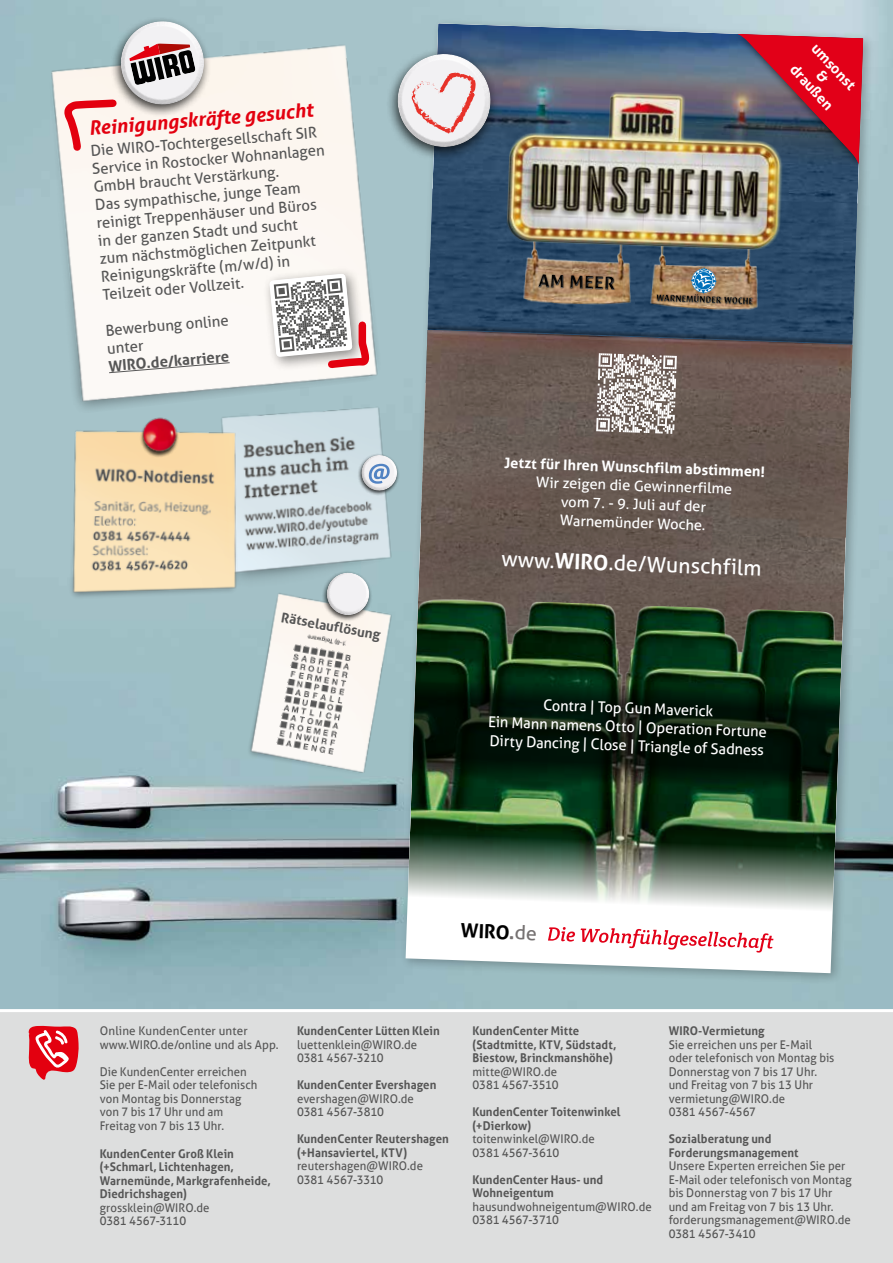
<style>
.page{position:relative;width:893px;height:1263px;background:#fff}
.page>*{position:absolute;margin:0;border:0;box-sizing:border-box;transform-origin:0 0}
.t1{font:21.15px "Aller";color:#fff}
.t2{font:italic 700 19.5px "Aller";color:#e3000f}
.t3{font:700 19.35px "Aller";color:#000}
.t4{font:15px/18px "Aller";color:#565656}
.t5{font:15px/18.8px "Aller";color:#fff;text-align:center}
.t6{font:700 15px "Aller";color:#565656}
.t7{font:14.55px/18.6px "Aller";color:#fff;text-align:center}
.t8{font:700 14.55px/15px "Aller";color:#fff;text-align:center}
.t9{font:700 13.5px "Aller";color:#565656}
.t10{font:12px/13.5px "Aller";letter-spacing:.005em;color:#565656;scale:.95 1}
.t11{font:700 12px/13.5px "Aller";letter-spacing:.005em;color:#565656;scale:.95 1}
.t12{font:12px/13.5px "Aller";letter-spacing:.005em;color:#565656}
.s1{font-weight:700}
.s2{color:#757171}
.s3{font-weight:400;color:#757171}
</style>
<div class="page">
<img style="left:0;top:0;width:893px;height:1009px">
<img style="left:255px;top:378px;width:144px;height:188px">
<img style="left:39px;top:418px;width:216px;height:204px">
<img style="left:130px;top:418px;width:59px;height:41px">
<svg style="left:352px;top:445px;width:47px;height:55px"></svg>
<div style="left:0;top:1012px;width:893px;height:251px;background:#dddede"></div>
<svg style="left:28px;top:1025px;width:51px;height:55px"></svg>
<img style="left:226px;top:566px;width:173px;height:225px">
<svg style="left:316px;top:562px;width:65px;height:64px"></svg>
<img style="left:276px;top:644px;width:77px;height:114px">
<img style="left:304px;top:630px;width:43px;height:19px">
<div style="left:399px;top:18px;width:476px;height:967px;background:#000;opacity:.25"></div>
<svg style="left:406px;top:23px;width:457px;height:950px"></svg>
<svg style="left:427px;top:168px;width:433px;height:177px;background:#2f4e6c"></svg>
<img style="left:436px;top:23px;width:427px;height:52px">
<img style="left:421px;top:330px;width:431px;height:208px">
<img style="left:418px;top:422px;width:431px;height:208px">
<img style="left:414px;top:520px;width:432px;height:208px">
<svg style="left:427px;top:323px;width:426px;height:21px;background:#294866"></svg>
<img style="left:427px;top:330px;width:244px;height:30px">
<img style="left:600px;top:335px;width:251px;height:32px">
<img style="left:408px;top:598px;width:435px;height:319px">
<svg style="left:596px;top:353px;width:81px;height:81px"></svg>
<svg style="left:412px;top:678px;width:428px;height:112px;background:#081e0f"></svg>
<img style="left:500px;top:75px;width:300px;height:177px">
<img style="left:519px;top:241px;width:118px;height:75px">
<svg style="left:538px;top:274px;width:78px;height:17px"></svg>
<img style="left:646px;top:246px;width:118px;height:75px">
<svg style="left:656px;top:267px;width:98px;height:39px;background:#938069"></svg>
<svg style="left:548px;top:927px;width:225px;height:25px"></svg>
<img style="left:729px;top:28px;width:134px;height:146px">
<img style="left:0;top:0;width:395px;height:418px">
<svg style="left:108px;top:362px;width:122px;height:11px"></svg>
<div style="left:262px;top:267px;width:104px;height:104px;background:#000;opacity:.45"></div>
<svg style="left:63px;top:7px;width:154px;height:148px"></svg>
<svg style="left:269px;top:274px;width:101px;height:98px"></svg>
<svg style="left:374px;top:30px;width:138px;height:138px"></svg>
<h2 class="t2" style="left:88px;top:117px;width:226px;rotate:-5deg">Reinigungskräfte gesucht</h2>
<p class="t4" style="left:89px;top:143px;width:235px;rotate:-5deg">Die WIRO-Tochtergesellschaft SIR<br>Service in Rostocker Wohnanlagen<br>GmbH braucht Verstärkung.<br>Das sympathische, junge Team reinigt Treppenhäuser und Büros in der ganzen Stadt und sucht<br>zum nächstmöglichen Zeitpunkt<br>Reinigungskräfte (m/w/d) in<br>Teilzeit oder Vollzeit.</p>
<p class="t4" style="left:105px;top:322px;width:125px;rotate:-5deg">Bewerbung online unter</p>
<p class="t6" style="left:108px;top:357px;width:122px;rotate:-5deg">WIRO.de/karriere</p>
<p class="t9" style="left:283px;top:609px;width:102px;rotate:10deg">Rätselauflösung</p>
<p class="t8" style="left:820px;top:40px;width:59px;rotate:47deg">umsonst &amp; draußen</p>
<p class="t8" style="left:505px;top:455px;width:262px;rotate:2deg">Jetzt für Ihren Wunschfilm abstimmen!</p>
<p class="t7" style="left:536px;top:473px;width:198px;rotate:2deg">Wir zeigen die Gewinnerfilme vom 7. - 9. Juli auf der<br>Warnemünder Woche.</p>
<h1 class="t1" style="left:502px;top:546px;width:262px;rotate:2deg">www.<span class="s1">WIRO</span>.de/Wunschfilm</h1>
<p class="t5" style="left:489px;top:693px;width:280px;rotate:2deg">Contra | Top Gun Maverick<br>Ein Mann namens Otto | Operation Fortune<br>Dirty Dancing | Close | Triangle of Sadness</p>
<h3 class="t3" style="left:461px;top:919px;width:78px;rotate:2deg">WIRO<span class="s2">.</span><span class="s3">de</span></h3>
<p class="t12" style="left:100px;top:1024px;width:180px">Online KundenCenter unter www.WIRO.de/online und als App.</p>
<p class="t10" style="left:100px;top:1064px;width:168px">Die KundenCenter erreichen<br>Sie per E-Mail oder telefonisch von Montag bis Donnerstag von 7 bis 17 Uhr und am<br>Freitag von 7 bis 13 Uhr.</p>
<p class="t11" style="left:100px;top:1146px;width:182px">KundenCenter Groß Klein (+Schmarl, Lichtenhagen,<br>Warnemünde, Markgrafenheide,<br>Diedrichshagen)</p>
<p class="t10" style="left:100px;top:1200px;width:117px">grossklein@WIRO.de<br>0381 4567-3110</p>
<p class="t11" style="left:297px;top:1024px;width:152px">KundenCenter Lütten Klein</p>
<p class="t10" style="left:297px;top:1037px;width:128px">luettenklein@WIRO.de<br>0381 4567-3210</p>
<p class="t11" style="left:297px;top:1078px;width:148px">KundenCenter Evershagen</p>
<p class="t10" style="left:297px;top:1091px;width:125px">evershagen@WIRO.de<br>0381 4567-3810</p>
<p class="t11" style="left:297px;top:1132px;width:161px">KundenCenter Reutershagen (+Hansaviertel, KTV)</p>
<p class="t10" style="left:297px;top:1159px;width:134px">reutershagen@WIRO.de<br>0381 4567-3310</p>
<p class="t11" style="left:472px;top:1024px;width:153px">KundenCenter Mitte (Stadtmitte, KTV, Südstadt,<br>Biestow, Brinckmanshöhe)</p>
<p class="t10" style="left:472px;top:1064px;width:92px">mitte@WIRO.de<br>0381 4567-3510</p>
<p class="t11" style="left:472px;top:1105px;width:157px">KundenCenter Toitenwinkel (+Dierkow)</p>
<p class="t10" style="left:472px;top:1132px;width:130px">toitenwinkel@WIRO.de<br>0381 4567-3610</p>
<p class="t11" style="left:472px;top:1172px;width:139px">KundenCenter Haus- und<br>Wohneigentum</p>
<p class="t10" style="left:472px;top:1199px;width:190px">hausundwohneigentum@WIRO.de<br>0381 4567-3710</p>
<p class="t11" style="left:669px;top:1024px;width:103px">WIRO-Vermietung</p>
<p class="t10" style="left:669px;top:1037px;width:176px">Sie erreichen uns per E-Mail oder telefonisch von Montag bis<br>Donnerstag von 7 bis 17 Uhr. und Freitag von 7 bis 13 Uhr vermietung@WIRO.de<br>0381 4567-4567</p>
<p class="t11" style="left:669px;top:1132px;width:138px">Sozialberatung und<br>Forderungsmanagement</p>
<p class="t10" style="left:669px;top:1159px;width:194px">Unsere Experten erreichen Sie per<br>E-Mail oder telefonisch von Montag bis Donnerstag von 7 bis 17 Uhr und am Freitag von 7 bis 13 Uhr. forderungsmanagement@WIRO.de<br>0381 4567-3410</p>
</div>
